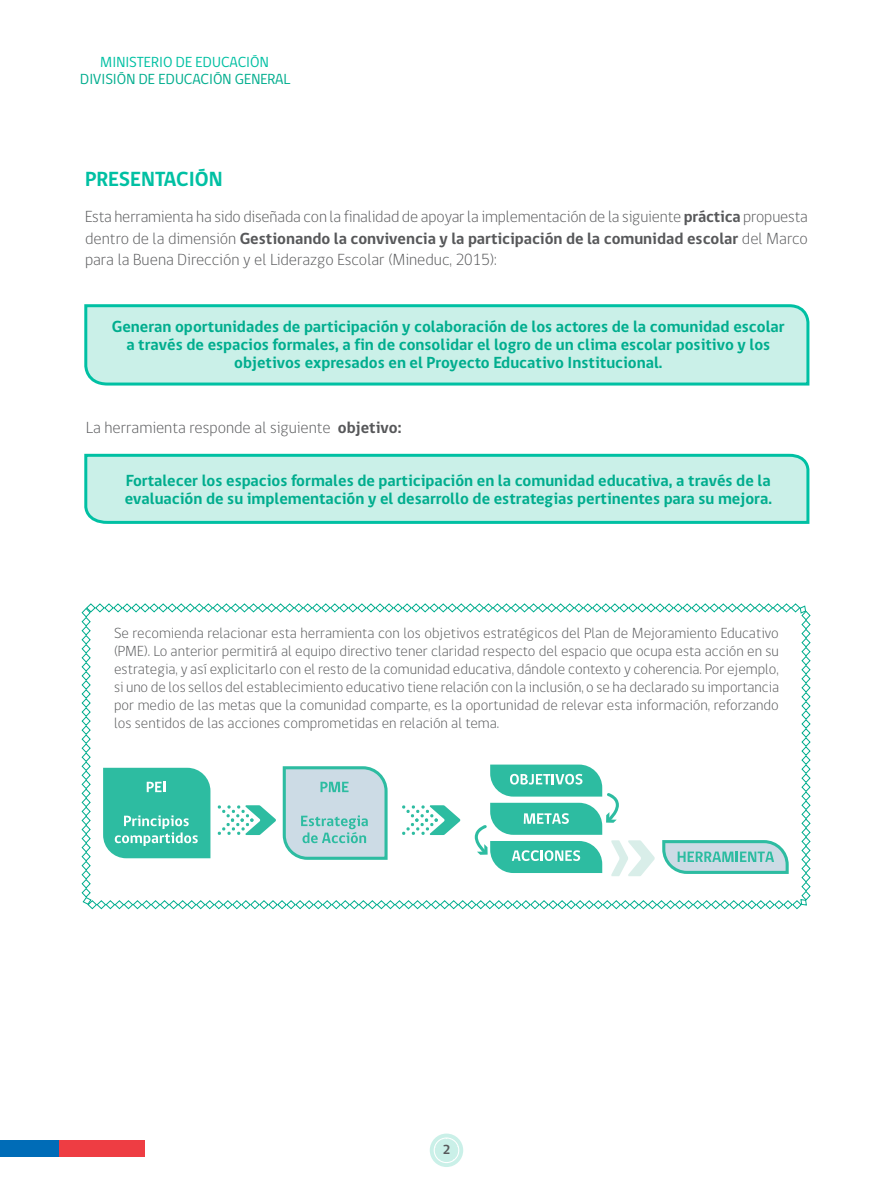
<style>
.page{position:relative;width:893px;height:1191px;background:#fff}
.page>*{position:absolute;margin:0;border:0;box-sizing:border-box;transform-origin:0 0}
.SUBTITULO_TEXTO{font:700 21px "gob CL";color:#00c0a3}
.TEXTO_BLANCO_DESTACA{font:700 16.5px/18px "gob CL";color:#00ad8e}
.SUBTITULO_TEXTO-2{font:300 16.5px/21.3px "gob CL";color:#57585a;text-align:justify}
.TEXTO_1{font:300 16.5px "gob CL";color:#57585a}
.TEXTO_2{font:300 15px/18px "gob CL";color:#57585a;text-align:justify}
.t1{font:15px "gob CL";color:#00ad8e}
.t2{font:15px "gob CL";color:#00c0a3}
.t3{font:700 13.5px "gob CL";color:#57585a}
.s1{font-weight:700}
</style>
<div class="page">
<svg style="left:430px;top:1133px;width:33px;height:34px"></svg>
<div style="left:0;top:1140px;width:59px;height:17px;background:#006cb7"></div>
<div style="left:59px;top:1140px;width:86px;height:17px;background:#ee3d43"></div>
<svg style="left:84px;top:453px;width:726px;height:71px"></svg>
<svg style="left:84px;top:304px;width:726px;height:82px"></svg>
<svg style="left:81px;top:603px;width:730px;height:306px"></svg>
<p class="t2" style="left:100px;top:52px;width:170px">MINISTERIO DE EDUCACIÓN</p>
<p class="t1" style="left:80px;top:69px;width:212px">DIVISIÓN DE EDUCACIÓN GENERAL</p>
<p class="SUBTITULO_TEXTO" style="left:85px;top:164px;width:139px">PRESENTACIÓN</p>
<p class="SUBTITULO_TEXTO-2" style="left:85px;top:206px;width:724px">Esta herramienta ha sido diseñada con la finalidad de apoyar la implementación de la siguiente <span class="s1">práctica</span> propuesta dentro de la dimensión <span class="s1">Gestionando la convivencia y la participación de la comunidad escolar</span> del Marco para la Buena Dirección y el Liderazgo Escolar (Mineduc, 2015):</p>
<p class="TEXTO_BLANCO_DESTACA" style="left:112px;top:318px;width:674px;text-align:center">Generan oportunidades de participación y colaboración de los actores de la comunidad escolar a través de espacios formales, a fin de consolidar el logro de un clima escolar positivo y los objetivos expresados en el Proyecto Educativo Institucional.</p>
<p class="TEXTO_1" style="left:86px;top:416px;width:317px">La herramienta responde al siguiente <span class="s1">objetivo:</span></p>
<p class="TEXTO_BLANCO_DESTACA" style="left:125px;top:471px;width:649px">Fortalecer los espacios formales de participación en la comunidad educativa, a través de la evaluación de su implementación y el desarrollo de estrategias pertinentes para su mejora.</p>
<p class="TEXTO_2" style="left:114px;top:625px;width:667px">Se recomienda relacionar esta herramienta con los objetivos estratégicos del Plan de Mejoramiento Educativo (PME). Lo anterior permitirá al equipo directivo tener claridad respecto del espacio que ocupa esta acción en su estrategia, y así explicitarlo con el resto de la comunidad educativa, dándole contexto y coherencia. Por ejemplo, si uno de los sellos del establecimiento educativo tiene relación con la inclusión, o se ha declarado su importancia por medio de las metas que la comunidad comparte, es la oportunidad de relevar esta información, reforzando los sentidos de las acciones comprometidas en relación al tema.</p>
<p class="t3" style="left:443px;top:1140px;width:9px">2</p>
</div>
